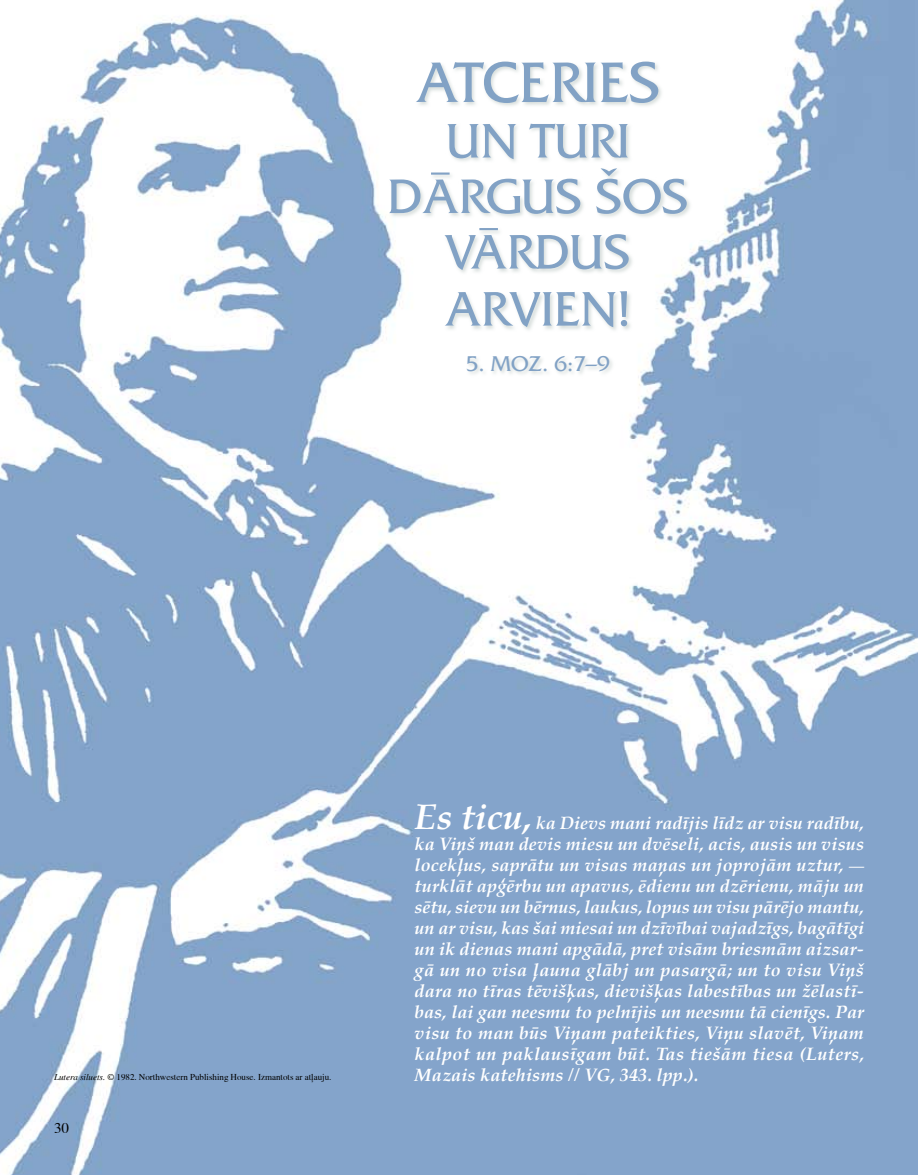
<style>
.page{position:relative;width:918px;height:1175px;background:#fff}
.page>*{position:absolute;margin:0;border:0;box-sizing:border-box;transform-origin:0 0}
.t1{font:60px "Rim Friz Quadrata";color:#82a2c5}
.t2{font:51px/55.9px "Rim Friz Quadrata";color:#82a2c5;text-align:center}
.t3{font:22.5px "Rim Friz Quadrata";color:#82a2c5}
.t4{font:italic 700 18px/21px "Rim Palatino";letter-spacing:.025em;color:#fff;text-align:justify}
.t5{font:15px "Rim Times";color:#000}
.t6{font:9px "Rim Times";color:#000}
.s1{font-style:italic}
.s2{font-size:36px}
.s3{font-size:15px}
</style>
<div class="page">
<img style="left:0;top:0;width:918px;height:1174px">
<div style="left:388px;top:61px;width:413px;height:365px;background:#cbd4d1;opacity:.75"></div>
<h1 class="t1" style="left:415px;top:49px;width:246px">ATCERIES</h1>
<h2 class="t2" style="left:387px;top:114px;width:303px">UN TURI<br>DÂRGUS ÐOS<br>VÂRDUS<br>ARVIEN!</h2>
<p class="t3" style="left:466px;top:351px;width:145px">5. Moz. 6:7–9</p>
<p class="t6" style="left:54px;top:1072px;width:279px"><span class="s1">Lutera siluets.</span> © 1982. Northwestern Publishing House. Izmantots ar atïauju.</p>
<p class="t5" style="left:54px;top:1119px;width:16px">30</p>
<p class="t4" style="left:415px;top:813px;width:451px"><span class="s2">Es ticu,</span> ka Dievs mani radîjis lîdz ar visu radîbu, ka Viòð man devis miesu un dvçseli, acis, ausis un visus locekïus, saprâtu un visas maòas un joprojâm uztur, <span class="s3">— </span>turklât apìçrbu un apavus, çdienu un dzçrienu, mâju un sçtu, sievu un bçrnus, laukus, lopus un visu pârçjo mantu, un ar visu, kas ðai miesai un dzîvîbai vajadzîgs, bagâtîgi un ik dienas mani apgâdâ, pret visâm briesmâm aizsar&shy;gâ un no visa ïauna glâbj un pasargâ; un to visu Viòð dara no tîras tçviðías, dieviðías labestîbas un þçlastî&shy;bas, lai gan neesmu to pelnîjis un neesmu tâ cienîgs. Par visu to man bûs Viòam pateikties, Viòu slavçt, Viòam kalpot un paklausîgam bût. Tas tieðâm tiesa (Luters, Mazais katehisms // VG, 343. lpp.).</p>
</div>
